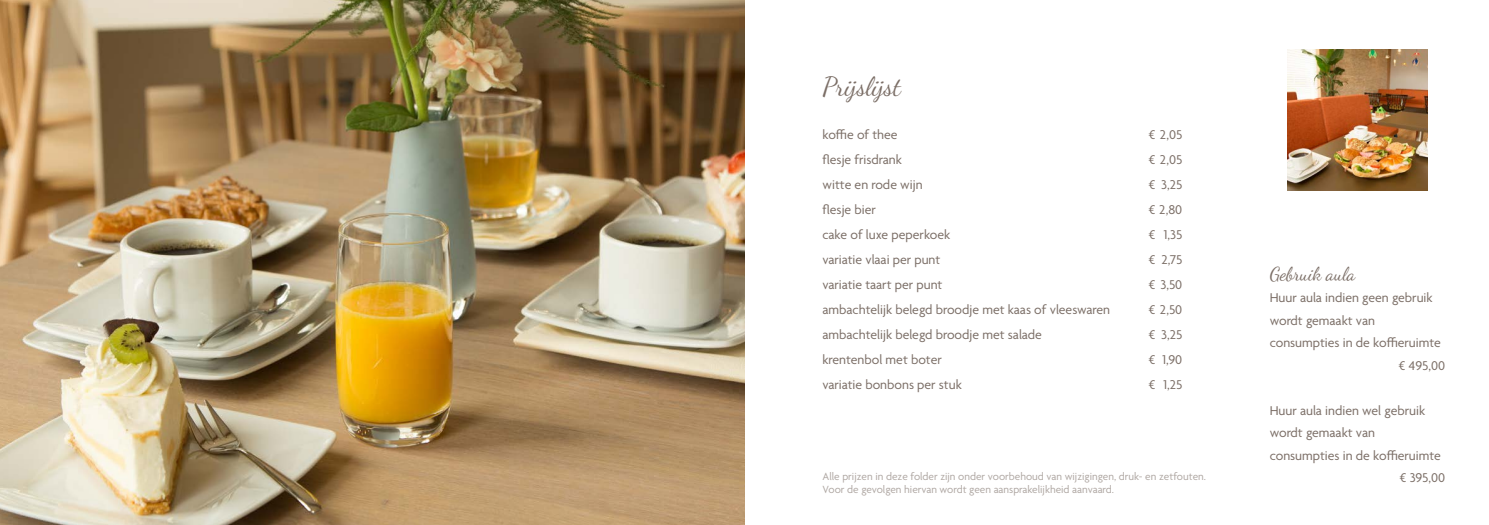
<style>
.page{position:relative;width:1489px;height:525px;background:#fff}
.page>*{position:absolute;margin:0;border:0;box-sizing:border-box;transform-origin:0 0}
.t1{font:26.25px "Dancing Script";color:#7b6e66}
.t2{font:18.75px "Dancing Script";color:#7b6e66}
.t3{font:13.75px/22.5px "Agenda";color:#7b6e66}
.t4{font:11.25px "Agenda";color:#7b6e66}
</style>
<div class="page">
<img style="left:0;top:0;width:744px;height:524px">
<img style="left:1287px;top:49px;width:140px;height:141px">
<h1 class="t1" style="left:822px;top:71px;width:80px">Prijslijst</h1>
<p class="t3" style="left:822px;top:124px;width:77px">koffie of thee</p>
<p class="t3" style="left:1148px;top:124px;width:35px">€ 2,05</p>
<p class="t3" style="left:822px;top:149px;width:81px">flesje frisdrank</p>
<p class="t3" style="left:1148px;top:149px;width:35px">€ 2,05</p>
<p class="t3" style="left:822px;top:174px;width:102px">witte en rode wijn</p>
<p class="t3" style="left:1148px;top:174px;width:35px">€ 3,25</p>
<p class="t3" style="left:822px;top:199px;width:55px">flesje bier</p>
<p class="t3" style="left:1148px;top:199px;width:35px">€ 2,80</p>
<p class="t3" style="left:822px;top:224px;width:129px">cake of luxe peperkoek</p>
<p class="t3" style="left:1148px;top:224px;width:35px">€ 1,35</p>
<p class="t3" style="left:822px;top:249px;width:119px">variatie vlaai per punt</p>
<p class="t3" style="left:1148px;top:249px;width:35px">€ 2,75</p>
<p class="t3" style="left:822px;top:274px;width:121px">variatie taart per punt</p>
<p class="t3" style="left:1148px;top:274px;width:35px">€ 3,50</p>
<p class="t3" style="left:822px;top:299px;width:289px">ambachtelijk belegd broodje met kaas of vleeswaren</p>
<p class="t3" style="left:1148px;top:299px;width:35px">€ 2,50</p>
<p class="t3" style="left:822px;top:324px;width:221px">ambachtelijk belegd broodje met salade</p>
<p class="t3" style="left:1148px;top:324px;width:35px">€ 3,25</p>
<p class="t3" style="left:822px;top:349px;width:121px">krentenbol met boter</p>
<p class="t3" style="left:1148px;top:349px;width:35px">€ 1,90</p>
<p class="t3" style="left:822px;top:374px;width:141px">variatie bonbons per stuk</p>
<p class="t3" style="left:1148px;top:374px;width:35px">€ 1,25</p>
<h2 class="t2" style="left:1269px;top:262px;width:87px">Gebruik aula</h2>
<p class="t3" style="left:1269px;top:287px;width:164px">Huur aula indien geen gebruik</p>
<p class="t3" style="left:1269px;top:310px;width:107px">wordt gemaakt van</p>
<p class="t3" style="left:1269px;top:332px;width:173px">consumpties in de koffieruimte</p>
<p class="t3" style="left:1398px;top:355px;width:48px">€ 495,00</p>
<p class="t3" style="left:1269px;top:400px;width:173px">Huur aula indien wel gebruik wordt gemaakt van consumpties in de koffieruimte</p>
<p class="t4" style="left:822px;top:470px;width:385px">Alle prijzen in deze folder zijn onder voorbehoud van wijzigingen, druk- en zetfouten.</p>
<p class="t3" style="left:1399px;top:467px;width:47px">€ 395,00</p>
<p class="t4" style="left:822px;top:483px;width:293px">Voor de gevolgen hiervan wordt geen aansprakelijkheid aanvaard.</p>
</div>
